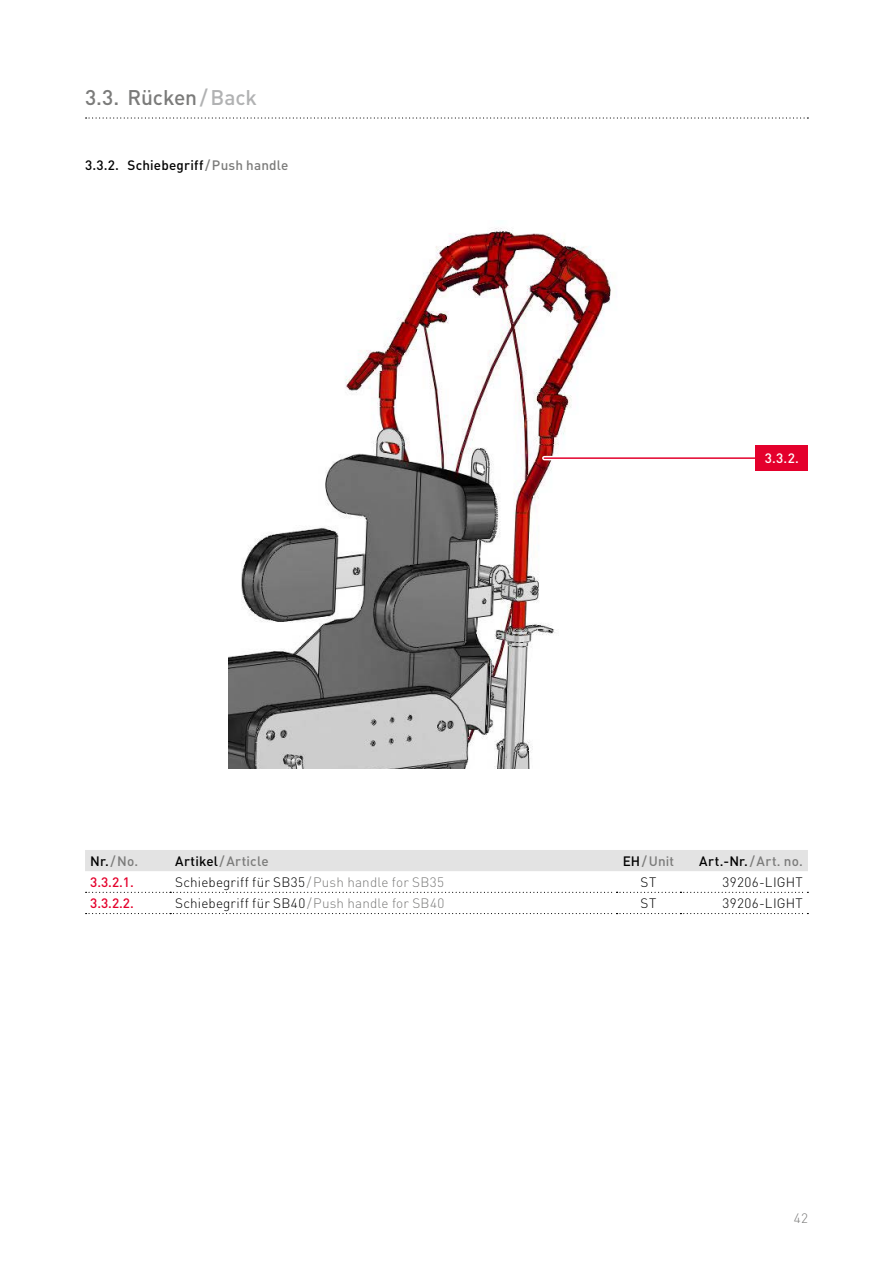
<style>
.page{position:relative;width:893px;height:1263px;background:#fff}
.page>*{position:absolute;margin:0;border:0;box-sizing:border-box;transform-origin:0 0}
.t1{font:500 21px "DIN";letter-spacing:-.005em;color:#7b7b7a}
.t2{font:300 13.5px "DIN";letter-spacing:.015em;color:#000}
.t3{font:500 13.5px "DIN";letter-spacing:.01em;color:#7b7b7a}
.t4{font:13.5px "DIN Medium Alternate";letter-spacing:.01em;color:#000}
.t5{font:500 13.5px "DIN";letter-spacing:.03em;color:#000}
.t6{font:500 13.5px "DIN";color:#e4002c}
.t7{font:500 13.5px "DIN";color:#fff}
.t8{font:300 13.5px "DIN";color:#7b7b7a}
.s1{color:#b1b2b3}
.s2{font-family:"DIN";font-weight:500}
.s3{color:#7b7b7a}
.s4{color:#000}
</style>
<div class="page">
<div style="left:85px;top:850px;width:723px;height:21px;background:#e3e3e3"></div>
<svg style="left:86px;top:892px;width:722px;height:1px"></svg>
<svg style="left:86px;top:913px;width:722px;height:1px"></svg>
<svg style="left:86px;top:117px;width:722px;height:2px"></svg>
<img style="left:228px;top:227px;width:383px;height:542px">
<hr style="left:544px;top:456px;width:242px;height:4px;background:#fff">
<hr style="left:544px;top:457px;width:242px;height:2px;background:#e4002c">
<div style="left:756px;top:445px;width:52px;height:25px;background:#e4002c"></div>
<h1 class="t1" style="left:85px;top:83px;width:174px">3.3. Rücken<span class="s1">/Back</span></h1>
<p class="t4" style="left:85px;top:156px;width:205px"><span class="s2">3</span>.<span class="s2">3</span>.<span class="s2">2</span>. Schiebegriff<span class="s3">/Push handle</span></p>
<p class="t7" style="left:765px;top:449px;width:36px">3.3.2.</p>
<p class="t3" style="left:90px;top:852px;width:50px"><span class="s4">Nr.</span>/No.</p>
<p class="t3" style="left:175px;top:852px;width:95px"><span class="s4">Artikel</span>/Article</p>
<p class="t3" style="left:623px;top:852px;width:53px"><span class="s4">EH</span>/Unit</p>
<p class="t5" style="left:699px;top:852px;width:105px">Art.-Nr.<span class="s3">/Art. no.</span></p>
<p class="t6" style="left:90px;top:873px;width:45px">3.3.2.1.</p>
<p class="t2" style="left:175px;top:873px;width:270px">Schiebegriff für SB35<span class="s3">/Push handle for SB35</span></p>
<p class="t2" style="left:641px;top:873px;width:17px">ST</p>
<p class="t2" style="left:723px;top:873px;width:82px">39206-LIGHT</p>
<p class="t6" style="left:90px;top:894px;width:45px">3.3.2.2.</p>
<p class="t2" style="left:175px;top:894px;width:271px">Schiebegriff für SB40<span class="s3">/Push handle for SB40</span></p>
<p class="t2" style="left:641px;top:894px;width:17px">ST</p>
<p class="t2" style="left:723px;top:894px;width:82px">39206-LIGHT</p>
<p class="t8" style="left:794px;top:1209px;width:16px">42</p>
</div>
